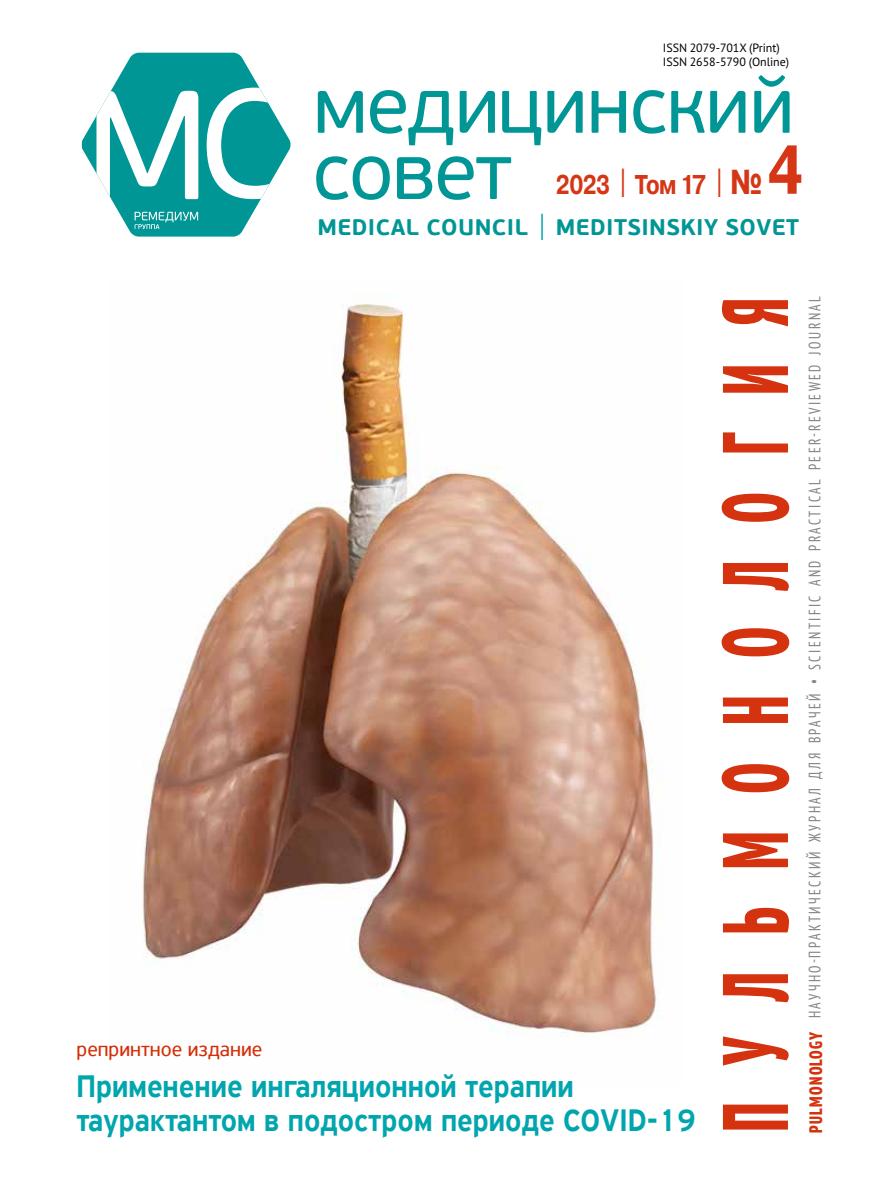
<style>
.page{position:relative;width:872px;height:1191px;background:#fff}
.page>*{position:absolute;margin:0;border:0;box-sizing:border-box;transform-origin:0 0}
.t1{font:800 condensed 92.85px "PT Sans Pro";letter-spacing:.59em;color:#d5330f;scale:.69 1}
.t2{font:500 33px/34.5px "PF Highway Sans Pro";color:#00a5ae;scale:.9 1}
.t3{font:700 27px "Pragmatica C";letter-spacing:-.03em;color:#d53615;scale:.8 1}
.t4{font:700 22.5px "PF Beau Sans Pro";letter-spacing:.02em;color:#009695}
.t5{font:21px "PF Highway Sans Pro";color:#d42d06}
.t6{font:condensed 16.5px "PT Sans Pro";letter-spacing:.15em;color:#868786}
.t7{font:12px/14.4px "PT Sans Pro";letter-spacing:-.005em;color:#000}
.s1{font-size:34.5px}
.s2{font-size:69px}
.s3{font-weight:800;font-size:18px;color:#d5330f}
</style>
<div class="page">
<svg style="left:318px;top:91px;width:45px;height:42px"></svg>
<svg style="left:370px;top:90px;width:83px;height:55px"></svg>
<svg style="left:459px;top:91px;width:36px;height:42px"></svg>
<svg style="left:502px;top:91px;width:39px;height:54px"></svg>
<svg style="left:547px;top:91px;width:35px;height:42px"></svg>
<svg style="left:591px;top:91px;width:35px;height:42px"></svg>
<svg style="left:633px;top:90px;width:32px;height:44px"></svg>
<svg style="left:671px;top:91px;width:33px;height:42px"></svg>
<svg style="left:710px;top:91px;width:35px;height:42px"></svg>
<svg style="left:754px;top:75px;width:35px;height:58px"></svg>
<svg style="left:316px;top:156px;width:74px;height:44px"></svg>
<svg style="left:397px;top:157px;width:35px;height:42px"></svg>
<svg style="left:438px;top:156px;width:73px;height:44px"></svg>
<svg style="left:82px;top:53px;width:209px;height:184px"></svg>
<img style="left:142px;top:302px;width:519px;height:732px">
<hr style="left:541px;top:214px;width:2px;height:26px;background:#00a6af">
<p class="t7" style="left:663px;top:40px;width:128px">ISSN 2079-701X (Print)<br>ISSN 2658-5790 (Online)</p>
<h3 class="t3" style="left:556px;top:170px;width:311px">2023 | Том 17 | <span class="s1">№</span> <span class="s2">4</span></h3>
<h3 class="t4" style="left:317px;top:213px;width:483px">MEDICAL COUNCIL MEDITSINSKIY SOVET</h3>
<p class="t5" style="left:77px;top:1036px;width:187px">репринтное издание</p>
<h2 class="t2" style="left:77px;top:1069px;width:690px">Применение ингаляционной терапии таурактантом в подостром периоде COVID-19</h2>
<h1 class="t1" style="left:694px;top:1131px;width:1208px;rotate:-90deg">ПУЛЬМОНОЛОГИЯ</h1>
<p class="t6" style="left:804px;top:1133px;width:838px;rotate:-90deg"><span class="s3">PULMONOLOGY</span> НАУЧНО-ПРАКТИЧЕСКИЙ ЖУРНАЛ ДЛЯ ВРАЧЕЙ • SCIENTIFIC AND PRACTICAL PEER-REVIEWED JOURNAL</p>
</div>
